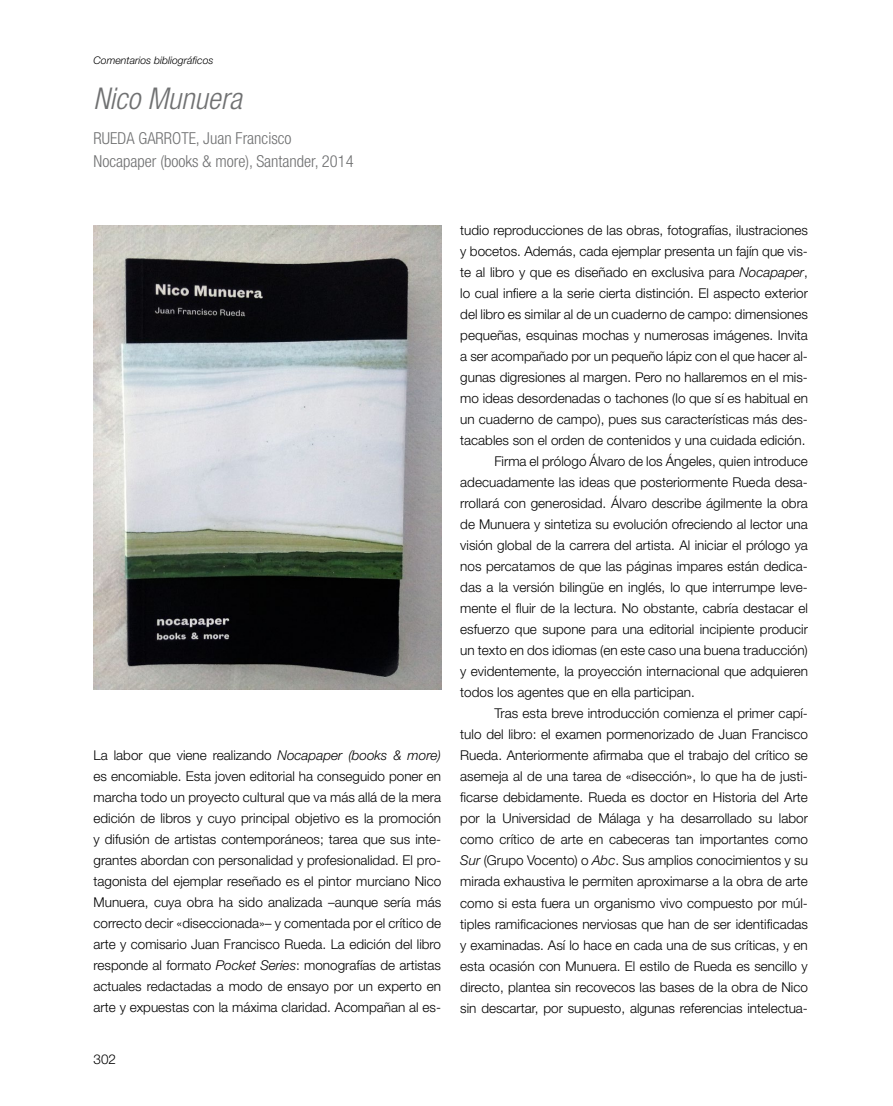
<style>
.page{position:relative;width:893px;height:1106px;background:#fff}
.page>*{position:absolute;margin:0;border:0;box-sizing:border-box;transform-origin:0 0}
.t1{font:italic 300 condensed 30px "Helvetica Neue LT Std";color:#707172}
.t2{font:300 condensed 16.5px/22.5px "Helvetica Neue LT Std";color:#707172}
.t3{font:300 13.5px/21px "Helvetica Neue LT Std";color:#000;text-align:justify}
.t4{font:italic 300 10.5px "Helvetica Neue LT Std";color:#000}
.s1{font-style:italic}
</style>
<div class="page">
<img style="left:94px;top:225px;width:347px;height:464px">
<p class="t4" style="left:94px;top:54px;width:121px">Comentarios bibliográficos</p>
<h1 class="t1" style="left:94px;top:81px;width:150px">Nico Munuera</h1>
<p class="t2" style="left:94px;top:127px;width:262px">RUEDA GARROTE, Juan Francisco<br>Nocapaper (books &amp; more), Santander, 2014</p>
<p class="t3" style="left:94px;top:744px;width:349px">La labor que viene realizando <span class="s1">Nocapaper (books &amp; more) </span>es encomiable. Esta joven editorial ha conseguido poner en marcha todo un proyecto cultural que va más allá de la mera edición de libros y cuyo principal objetivo es la promoción y difusión de artistas contemporáneos; tarea que sus inte&shy;grantes abordan con personalidad y profesionalidad. El pro&shy;tagonista del ejemplar reseñado es el pintor murciano Nico Munuera, cuya obra ha sido analizada –aunque sería más correcto decir «diseccionada»– y comentada por el crítico de arte y comisario Juan Francisco Rueda. La edición del libro responde al formato <span class="s1">Pocket Series</span>: monografías de artistas actuales redactadas a modo de ensayo por un experto en arte y expuestas con la máxima claridad. Acompañan al es-</p>
<p class="t3" style="left:94px;top:1048px;width:24px">302</p>
<p class="t3" style="left:460px;top:219px;width:349px">tudio reproducciones de las obras, fotografías, ilustraciones</p>
<p class="t3" style="left:460px;top:240px;width:349px">y bocetos. Además, cada ejemplar presenta un fajín que vis-</p>
<p class="t3" style="left:460px;top:261px;width:349px">te al libro y que es diseñado en exclusiva para <span class="s1">Nocapaper</span>,</p>
<p class="t3" style="left:460px;top:282px;width:349px">lo cual infiere a la serie cierta distinción. El aspecto exterior</p>
<p class="t3" style="left:460px;top:303px;width:349px">del libro es similar al de un cuaderno de campo: dimensiones</p>
<p class="t3" style="left:460px;top:324px;width:349px">pequeñas, esquinas mochas y numerosas imágenes. Invita</p>
<p class="t3" style="left:460px;top:345px;width:349px">a ser acompañado por un pequeño lápiz con el que hacer al-</p>
<p class="t3" style="left:460px;top:366px;width:349px">gunas digresiones al margen. Pero no hallaremos en el mis-</p>
<p class="t3" style="left:460px;top:387px;width:349px">mo ideas desordenadas o tachones (lo que sí es habitual en</p>
<p class="t3" style="left:460px;top:408px;width:349px">un cuaderno de campo), pues sus características más des-</p>
<p class="t3" style="left:460px;top:429px;width:347px">tacables son el orden de contenidos y una cuidada edición.</p>
<p class="t3" style="left:494px;top:450px;width:315px">Firma el prólogo Álvaro de los Ángeles, quien introduce</p>
<p class="t3" style="left:460px;top:471px;width:349px">adecuadamente las ideas que posteriormente Rueda desa-</p>
<p class="t3" style="left:460px;top:492px;width:349px">rrollará con generosidad. Álvaro describe ágilmente la obra</p>
<p class="t3" style="left:460px;top:513px;width:349px">de Munuera y sintetiza su evolución ofreciendo al lector una</p>
<p class="t3" style="left:460px;top:534px;width:349px">visión global de la carrera del artista. Al iniciar el prólogo ya</p>
<p class="t3" style="left:460px;top:555px;width:349px">nos percatamos de que las páginas impares están dedica-</p>
<p class="t3" style="left:460px;top:576px;width:349px">das a la versión bilingüe en inglés, lo que interrumpe leve-</p>
<p class="t3" style="left:460px;top:597px;width:349px">mente el fluir de la lectura. No obstante, cabría destacar el</p>
<p class="t3" style="left:460px;top:618px;width:349px">esfuerzo que supone para una editorial incipiente producir</p>
<p class="t3" style="left:460px;top:639px;width:349px">un texto en dos idiomas (en este caso una buena traducción)</p>
<p class="t3" style="left:460px;top:660px;width:349px">y evidentemente, la proyección internacional que adquieren</p>
<p class="t3" style="left:460px;top:681px;width:236px">todos los agentes que en ella participan.</p>
<p class="t3" style="left:494px;top:702px;width:315px">Tras esta breve introducción comienza el primer capí-</p>
<p class="t3" style="left:460px;top:723px;width:349px">tulo del libro: el examen pormenorizado de Juan Francisco</p>
<p class="t3" style="left:460px;top:744px;width:349px">Rueda. Anteriormente afirmaba que el trabajo del crítico se</p>
<p class="t3" style="left:460px;top:765px;width:349px">asemeja al de una tarea de «disección», lo que ha de justi-</p>
<p class="t3" style="left:460px;top:786px;width:349px">ficarse debidamente. Rueda es doctor en Historia del Arte</p>
<p class="t3" style="left:460px;top:808px;width:349px">por la Universidad de Málaga y ha desarrollado su labor</p>
<p class="t3" style="left:460px;top:829px;width:349px">como crítico de arte en cabeceras tan importantes como</p>
<p class="t3" style="left:460px;top:850px;width:349px"><span class="s1">Sur</span> (Grupo Vocento) o <span class="s1">Abc</span>. Sus amplios conocimientos y su</p>
<p class="t3" style="left:460px;top:871px;width:349px">mirada exhaustiva le permiten aproximarse a la obra de arte</p>
<p class="t3" style="left:460px;top:892px;width:349px">como si esta fuera un organismo vivo compuesto por múl-</p>
<p class="t3" style="left:460px;top:913px;width:349px">tiples ramificaciones nerviosas que han de ser identificadas</p>
<p class="t3" style="left:460px;top:934px;width:349px">y examinadas. Así lo hace en cada una de sus críticas, y en</p>
<p class="t3" style="left:460px;top:955px;width:349px">esta ocasión con Munuera. El estilo de Rueda es sencillo y</p>
<p class="t3" style="left:460px;top:976px;width:349px">directo, plantea sin recovecos las bases de la obra de Nico</p>
<p class="t3" style="left:460px;top:997px;width:349px">sin descartar, por supuesto, algunas referencias intelectua-</p>
</div>
